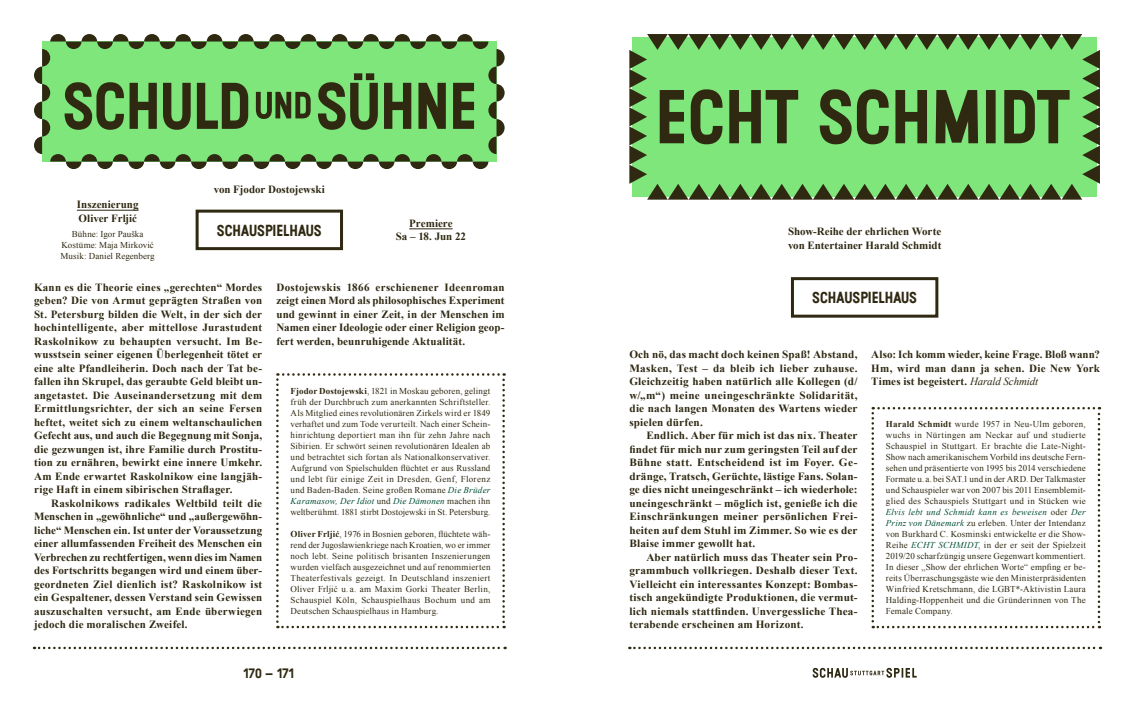
<style>
.page{position:relative;width:1134px;height:709px;background:#fff}
.page>*{position:absolute;margin:0;border:0;box-sizing:border-box;transform-origin:0 0}
.t1{font:700 16px "Dialogue";letter-spacing:-.04em;color:#2f2912}
.t2{font:700 13.6px "Dialogue";letter-spacing:-.03em;color:#2f2912}
.t3{font:700 11px/13.5px "Times New Roman";letter-spacing:.015em;color:#2f2912;text-align:justify}
.t4{font:700 11px/13.5px "Times New Roman";letter-spacing:-.005em;color:#2f2912;text-align:center}
.t5{font:9px/11px "Times New Roman";letter-spacing:.015em;color:#2f2912;text-align:justify}
.s1{font-weight:700}
.s2{font-style:italic}
.s3{font-style:italic;color:#004e34}
.s4{font-weight:400;font-style:italic}
</style>
<div class="page">
<svg style="left:813px;top:668px;width:104px;height:9px"></svg>
<svg style="left:34px;top:646px;width:472px;height:3px"></svg>
<svg style="left:629px;top:646px;width:472px;height:3px"></svg>
<div style="left:196px;top:210px;width:147px;height:40px;border:3px solid #2f2912"></div>
<hr style="left:409px;top:228px;width:44px;height:1px;background:#2f2912">
<svg style="left:276px;top:373px;width:229px;height:255px"></svg>
<hr style="left:77px;top:210px;width:62px;height:1px;background:#2f2912">
<svg style="left:34px;top:34px;width:471px;height:135px;background:#75b86b"></svg>
<svg style="left:871px;top:407px;width:229px;height:221px"></svg>
<div style="left:791px;top:277px;width:147px;height:41px;border:3px solid #2f2912"></div>
<svg style="left:629px;top:34px;width:471px;height:166px;background:#6ab561"></svg>
<p class="t3" style="left:77px;top:197px;width:63px">Inszenierung<br>Oliver Frljić</p>
<p class="t5" style="left:61px;top:228px;width:96px;text-align:center">Bühne: Igor Pauška<br>Kostüme: Maja Mirković<br>Musik: Daniel Regenberg</p>
<p class="t4" style="left:214px;top:182px;width:113px">von Fjodor Dostojewski</p>
<h1 class="t1" style="left:216px;top:221px;width:107px">SCHAUSPIELHAUS</h1>
<p class="t4" style="left:396px;top:216px;width:72px">Premiere<br>Sa – 18. Jun 22</p>
<p class="t3" style="left:34px;top:280px;width:230px">Kann es die Theorie eines „gerechten“ Mordes geben? Die von Armut geprägten Straßen von St. Petersburg bilden die Welt, in der sich der hochintelligente, aber mittellose Jurastudent Raskolnikow zu behaupten versucht. Im Be&shy;wusstsein seiner eigenen Überlegenheit tötet er eine alte Pfandleiherin. Doch nach der Tat be&shy;fallen ihn Skrupel, das geraubte Geld bleibt un&shy;angetastet. Die Auseinandersetzung mit dem Ermittlungsrichter, der sich an seine Fersen heftet, weitet sich zu einem weltanschaulichen Gefecht aus, und auch die Begegnung mit Sonja, die gezwungen ist, ihre Familie durch Prostitu&shy;tion zu ernähren, bewirkt eine innere Umkehr.<br>Am Ende erwartet Raskolnikow eine langjäh&shy;rige Haft in einem sibirischen Straflager.</p>
<p class="t3" style="left:34px;top:496px;width:230px;text-indent:17px">Raskolnikows radikales Weltbild teilt die Menschen in „gewöhnliche“ und „außergewöhn&shy;liche“ Menschen ein. Ist unter der Voraussetzung einer allumfassenden Freiheit des Menschen ein Verbrechen zu rechtfertigen, wenn dies im Namen des Fortschritts begangen wird und einem über&shy;geordneten Ziel dienlich ist? Raskolnikow ist ein Gespaltener, dessen Verstand sein Gewissen auszuschalten versucht, am Ende überwiegen jedoch die moralischen Zweifel.</p>
<p class="t3" style="left:276px;top:280px;width:230px">Dostojewskis 1866 erschienener Ideenroman zeigt einen Mord als philosophisches Experiment und gewinnt in einer Zeit, in der Menschen im Namen einer Ideologie oder einer Religion geop&shy;fert werden, beunruhigende Aktualität.</p>
<p class="t5" style="left:291px;top:385px;width:201px"><span class="s1">Fjodor Dostojewski</span>, 1821 in Moskau geboren, gelingt früh der Durchbruch zum anerkannten Schriftsteller.<br>Als Mitglied eines revolutionären Zirkels wird er 1849 verhaftet und zum Tode verurteilt. Nach einer Schein&shy;hinrichtung deportiert man ihn für zehn Jahre nach Sibirien. Er schwört seinen revolutionären Idealen ab und betrachtet sich fortan als Nationalkonservativer.<br>Aufgrund von Spielschulden flüchtet er aus Russland und lebt für einige Zeit in Dresden<span class="s2">,</span> Genf, Florenz und Baden-Baden. Seine großen Romane <span class="s3">Die Brüder Karamasow, Der Idiot</span> und <span class="s3">Die Dämonen</span> machen ihn weltberühmt. 1881 stirbt Dostojewski in St. Petersburg.</p>
<p class="t5" style="left:291px;top:528px;width:201px"><span class="s1">Oliver Frljić</span>, 1976 in Bosnien geboren, flüchtete wäh&shy;rend der Jugoslawienkriege nach Kroatien, wo er immer noch lebt. Seine politisch brisanten Inszenierungen wurden vielfach ausgezeichnet und auf renommierten Theaterfestivals gezeigt. In Deutschland inszeniert Oliver Frljić u. a. am Maxim Gorki Theater Berlin, Schauspiel Köln, Schauspielhaus Bochum und am Deutschen Schauspielhaus in Hamburg.</p>
<p class="t2" style="left:243px;top:665px;width:53px">170 – 171</p>
<p class="t4" style="left:788px;top:224px;width:155px;text-align:left">Show-Reihe der ehrlichen Worte von Entertainer Harald Schmidt</p>
<h1 class="t1" style="left:812px;top:289px;width:107px">SCHAUSPIELHAUS</h1>
<p class="t3" style="left:629px;top:347px;width:230px">Och nö, das macht doch keinen Spaß! Abstand, Masken, Test – da bleib ich lieber zuhause.<br>Gleichzeitig haben natürlich alle Kollegen (d/ w/„m“) meine uneingeschränkte Solidarität, die nach langen Monaten des Wartens wieder spielen dürfen.</p>
<p class="t3" style="left:629px;top:428px;width:230px;text-indent:17px">Endlich. Aber für mich ist das nix. Theater findet für mich nur zum geringsten Teil auf der Bühne statt. Entscheidend ist im Foyer. Ge&shy;dränge, Tratsch, Gerüchte, lästige Fans. Solan&shy;ge dies nicht uneingeschränkt – ich wiederhole: uneingeschränkt – möglich ist, genieße ich die Einschränkungen meiner persönlichen Frei&shy;heiten auf dem Stuhl im Zimmer. So wie es der Blaise immer gewollt hat.</p>
<p class="t3" style="left:629px;top:550px;width:230px;text-indent:17px">Aber natürlich muss das Theater sein Pro&shy;grammbuch vollkriegen. Deshalb dieser Text.<br>Vielleicht ein interessantes Konzept: Bombas&shy;tisch angekündigte Produktionen, die vermut&shy;lich niemals stattfinden. Unvergessliche Thea&shy;terabende erscheinen am Horizont.</p>
<p class="t3" style="left:871px;top:347px;width:230px">Also: Ich komm wieder, keine Frage. Bloß wann?<br>Hm, wird man dann ja sehen. Die New York Times ist begeistert. <span class="s4">Harald Schmidt</span></p>
<p class="t5" style="left:886px;top:418px;width:201px"><span class="s1">Harald Schmidt</span> wurde 1957 in Neu-Ulm geboren, wuchs in Nürtingen am Neckar auf und studierte Schauspiel in Stuttgart. Er brachte die Late-Night-Show nach amerikanischem Vorbild ins deutsche Fern&shy;sehen und präsentierte von 1995 bis 2014 verschiedene Formate u.a. bei SAT.1 und in der ARD. Der Talkmaster und Schauspieler war von 2007 bis 2011 Ensemblemit&shy;glied des Schauspiels Stuttgart und in Stücken wie <span class="s3">Elvis lebt und Schmidt kann es beweisen</span> oder <span class="s3">Der Prinz von Dänemark</span> zu erleben. Unter der Intendanz von Burkhard C. Kosminski entwickelte er die Show-Reihe <span class="s3">ECHT SCHMIDT</span>, in der er seit der Spielzeit 2019/20 scharfzüngig unsere Gegenwart kommentiert.<br>In dieser „Show der ehrlichen Worte“ empfing er be&shy;reits Überraschungsgäste wie den Ministerpräsidenten Winfried Kretschmann, die LGBT*-Aktivistin Laura Halding-Hoppenheit und die Gründerinnen von The Female Company.</p>
</div>
